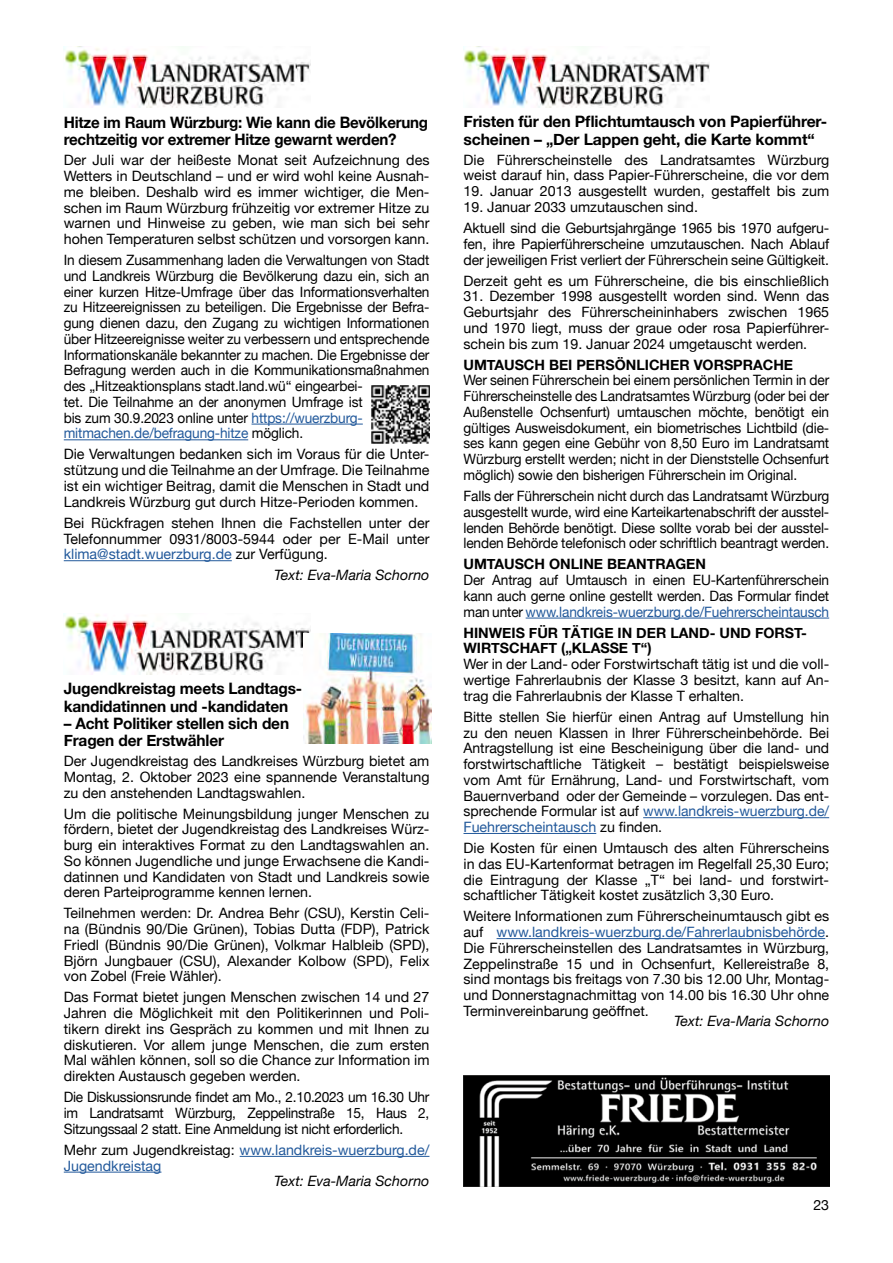
<style>
.page{position:relative;width:893px;height:1263px;background:#fff}
.page>*{position:absolute;margin:0;border:0;box-sizing:border-box;transform-origin:0 0}
.t1{font:700 15.75px/17.2px "Helvetica Neue";letter-spacing:-.01em;color:#000}
.t2{font:700 15.75px/17.2px "Helvetica Neue";letter-spacing:-.01em;color:#000;scale:.96 1}
.t3{font:14.25px/15.8px "Helvetica Neue";letter-spacing:-.01em;color:#000;text-align:justify}
.t4{font:14.25px/15.8px "Helvetica Neue";letter-spacing:-.01em;color:#000;text-align:justify;scale:.96 1}
.t5{font:700 14.25px/15.8px "Helvetica Neue";color:#000}
.t6{font:italic 14.25px "Helvetica Neue";color:#000}
.t7{font:14.25px/15.8px "Helvetica Neue";color:#22599b}
.s1{color:#22599b}
.s2{color:#000}
</style>
<div class="page">
<img style="left:64px;top:47px;width:246px;height:61px">
<hr style="left:252px;top:424px;width:111px;height:1px;background:#22599b">
<hr style="left:64px;top:439px;width:184px;height:1px;background:#22599b">
<hr style="left:64px;top:560px;width:168px;height:1px;background:#22599b">
<img style="left:371px;top:385px;width:58px;height:58px">
<img style="left:64px;top:613px;width:246px;height:61px">
<hr style="left:240px;top:1156px;width:189px;height:1px;background:#22599b">
<hr style="left:64px;top:1172px;width:97px;height:1px;background:#22599b">
<img style="left:304px;top:633px;width:128px;height:110px">
<hr style="left:526px;top:618px;width:303px;height:1px;background:#22599b">
<hr style="left:643px;top:817px;width:186px;height:1px;background:#22599b">
<hr style="left:463px;top:833px;width:133px;height:1px;background:#22599b">
<hr style="left:497px;top:938px;width:328px;height:1px;background:#22599b">
<img style="left:463px;top:47px;width:247px;height:61px">
<img style="left:463px;top:1076px;width:366px;height:110px">
<p class="t2" style="left:64px;top:114px;width:381px">Hitze im Raum Würzburg: Wie kann die Bevölkerung rechtzeitig vor extremer Hitze gewarnt werden?</p>
<p class="t3" style="left:64px;top:153px;width:367px">Der Juli war der heißeste Monat seit Aufzeichnung des Wetters in Deutschland – und er wird wohl keine Ausnah&shy;me bleiben. Deshalb wird es immer wichtiger, die Men&shy;schen im Raum Würzburg frühzeitig vor extremer Hitze zu warnen und Hinweise zu geben, wie man sich bei sehr hohen Temperaturen selbst schützen und vorsorgen kann.</p>
<p class="t4" style="left:64px;top:253px;width:382px;text-align:left">In diesem Zusammenhang laden die Verwaltungen von Stadt und Landkreis Würzburg die Bevölkerung dazu ein, sich an einer kurzen Hitze-Umfrage über das Informationsverhalten zu Hitzeereignissen zu beteiligen. Die Ergebnisse der Befra&shy;gung dienen dazu, den Zugang zu wichtigen Informationen über Hitzeereignisse weiter zu verbessern und entsprechende Informationskanäle bekannter zu machen. Die Ergebnisse der Befragung werden auch in die Kommunikationsmaßnahmen des „Hitzeaktionsplans stadt.land.wü“ eingearbei-<br>tet. Die Teilnahme an der anonymen Umfrage ist<br>bis zum 30.9.2023 online unter <span class="s1">https://wuerzburg&shy;mitmachen.de/befragung-hitze</span> möglich.</p>
<p class="t3" style="left:64px;top:447px;width:367px">Die Verwaltungen bedanken sich im Voraus für die Unter&shy;stützung und die Teilnahme an der Umfrage. Die Teilnahme ist ein wichtiger Beitrag, damit die Menschen in Stadt und Landkreis Würzburg gut durch Hitze-Perioden kommen.</p>
<p class="t3" style="left:64px;top:516px;width:367px">Bei Rückfragen stehen Ihnen die Fachstellen unter der Telefonnummer 0931/8003-5944 oder per E-Mail unter <span class="s1">klima@stadt.wuerzburg.de</span> zur Verfügung.</p>
<p class="t6" style="left:274px;top:565px;width:157px">Text: Eva-Maria Schorno</p>
<p class="t1" style="left:64px;top:680px;width:240px">Jugendkreistag meets Landtags&shy;kandidatinnen und -kandidaten</p>
<p class="t1" style="left:64px;top:715px;width:227px">– Acht Politiker stellen sich den<br>Fragen der Erstwähler</p>
<p class="t3" style="left:64px;top:754px;width:367px">Der Jugendkreistag des Landkreises Würzburg bietet am Montag, 2. Oktober 2023 eine spannende Veranstaltung zu den anstehenden Landtagswahlen.</p>
<p class="t3" style="left:64px;top:806px;width:367px">Um die politische Meinungsbildung junger Menschen zu fördern, bietet der Jugendkreistag des Landkreises Würz&shy;burg ein interaktives Format zu den Landtagswahlen an.<br>So können Jugendliche und junge Erwachsene die Kandi&shy;datinnen und Kandidaten von Stadt und Landkreis sowie deren Parteiprogramme kennen lernen.</p>
<p class="t3" style="left:64px;top:906px;width:367px">Teilnehmen werden: Dr. Andrea Behr (CSU), Kerstin Celi&shy;na (Bündnis 90/Die Grünen), Tobias Dutta (FDP), Patrick Friedl (Bündnis 90/Die Grünen), Volkmar Halbleib (SPD), Björn Jungbauer (CSU), Alexander Kolbow (SPD), Felix von Zobel (Freie Wähler).</p>
<p class="t3" style="left:64px;top:990px;width:367px">Das Format bietet jungen Menschen zwischen 14 und 27<br>Jahren die Möglichkeit mit den Politikerinnen und Poli&shy;tikern direkt ins Gespräch zu kommen und mit Ihnen zu diskutieren. Vor allem junge Menschen, die zum ersten Mal wählen können, soll so die Chance zur Information im direkten Austausch gegeben werden.</p>
<p class="t4" style="left:64px;top:1090px;width:382px">Die Diskussionsrunde findet am Mo., 2.10.2023 um 16.30 Uhr im Landratsamt Würzburg, Zeppelinstraße 15, Haus 2, Sitzungssaal 2 statt. Eine Anmeldung ist nicht erforderlich.</p>
<p class="t7" style="left:64px;top:1143px;width:367px"><span class="s2">Mehr zum Jugendkreistag:</span> www.landkreis-wuerzburg.de/<br>Jugendkreistag</p>
<p class="t6" style="left:274px;top:1171px;width:157px">Text: Eva-Maria Schorno</p>
<p class="t1" style="left:463px;top:114px;width:365px">Fristen für den Pflichtumtausch von Papierführer&shy;scheinen – „Der Lappen geht, die Karte kommt“</p>
<p class="t3" style="left:463px;top:153px;width:367px">Die Führerscheinstelle des Landratsamtes Würzburg weist darauf hin, dass Papier-Führerscheine, die vor dem</p>
<p class="t3" style="left:463px;top:184px;width:367px">19. Januar 2013 ausgestellt wurden, gestaffelt bis zum</p>
<p class="t3" style="left:463px;top:197px;width:367px;line-height:21.1px">19. Januar 2033 umzutauschen sind.<br>Aktuell sind die Geburtsjahrgänge 1965 bis 1970 aufgeru-</p>
<p class="t3" style="left:463px;top:237px;width:367px">fen, ihre Papierführerscheine umzutauschen. Nach Ablauf der jeweiligen Frist verliert der Führerschein seine Gültigkeit.</p>
<p class="t3" style="left:463px;top:273px;width:367px">Derzeit geht es um Führerscheine, die bis einschließlich</p>
<p class="t3" style="left:463px;top:289px;width:367px">31. Dezember 1998 ausgestellt worden sind. Wenn das Geburtsjahr des Führerscheininhabers zwischen 1965 und 1970 liegt, muss der graue oder rosa Papierführer&shy;schein bis zum 19. Januar 2024 umgetauscht werden.</p>
<p class="t5" style="left:463px;top:357px;width:331px">UMTAUSCH BEI PERSÖNLICHER VORSPRACHE</p>
<p class="t4" style="left:463px;top:373px;width:382px">Wer seinen Führerschein bei einem persönlichen Termin in der Führerscheinstelle des Landratsamtes Würzburg (oder bei der Außenstelle Ochsenfurt) umtauschen möchte, benötigt ein gültiges Ausweisdokument, ein biometrisches Lichtbild (die&shy;ses kann gegen eine Gebühr von 8,50 Euro im Landratsamt Würzburg erstellt werden; nicht in der Dienststelle Ochsenfurt möglich) sowie den bisherigen Führerschein im Original.</p>
<p class="t4" style="left:463px;top:489px;width:382px">Falls der Führerschein nicht durch das Landratsamt Würzburg ausgestellt wurde, wird eine Karteikartenabschrift der ausstel&shy;lenden Behörde benötigt. Diese sollte vorab bei der ausstel&shy;lenden Behörde telefonisch oder schriftlich beantragt werden.</p>
<p class="t5" style="left:463px;top:557px;width:244px">UMTAUSCH ONLINE BEANTRAGEN</p>
<p class="t4" style="left:463px;top:573px;width:382px">Der Antrag auf Umtausch in einen EU-Kartenführerschein kann auch gerne online gestellt werden. Das Formular findet man unter <span class="s1">www.landkreis-wuerzburg.de/Fuehrerscheintausch</span></p>
<p class="t5" style="left:463px;top:625px;width:345px">HINWEIS FÜR TÄTIGE IN DER LAND- UND FORST-<br>WIRTSCHAFT („KLASSE T“)</p>
<p class="t3" style="left:463px;top:657px;width:367px">Wer in der Land- oder Forstwirtschaft tätig ist und die voll&shy;wertige Fahrerlaubnis der Klasse 3 besitzt, kann auf An&shy;trag die Fahrerlaubnis der Klasse T erhalten.</p>
<p class="t3" style="left:463px;top:710px;width:367px">Bitte stellen Sie hierfür einen Antrag auf Umstellung hin zu den neuen Klassen in Ihrer Führerscheinbehörde. Bei Antragstellung ist eine Bescheinigung über die land- und forstwirtschaftliche Tätigkeit – bestätigt beispielsweise vom Amt für Ernährung, Land- und Forstwirtschaft, vom Bauernverband oder der Gemeinde – vorzulegen. Das ent&shy;sprechende Formular ist auf <span class="s1">www.landkreis-wuerzburg.de/ Fuehrerscheintausch</span> zu finden.</p>
<p class="t3" style="left:463px;top:841px;width:367px">Die Kosten für einen Umtausch des alten Führerscheins in das EU-Kartenformat betragen im Regelfall 25,30 Euro; die Eintragung der Klasse „T“ bei land- und forstwirt&shy;schaftlicher Tätigkeit kostet zusätzlich 3,30 Euro.</p>
<p class="t3" style="left:463px;top:909px;width:367px">Weitere Informationen zum Führerscheinumtausch gibt es auf <span class="s1">www.landkreis-wuerzburg.de/Fahrerlaubnisbehörde</span>.<br>Die Führerscheinstellen des Landratsamtes in Würzburg, Zeppelinstraße 15 und in Ochsenfurt, Kellereistraße 8, sind montags bis freitags von 7.30 bis 12.00 Uhr, Montag&shy;und Donnerstagnachmittag von 14.00 bis 16.30 Uhr ohne Terminvereinbarung geöffnet.</p>
<p class="t6" style="left:674px;top:1011px;width:157px">Text: Eva-Maria Schorno</p>
<p class="t3" style="left:813px;top:1197px;width:17px">23</p>
</div>
